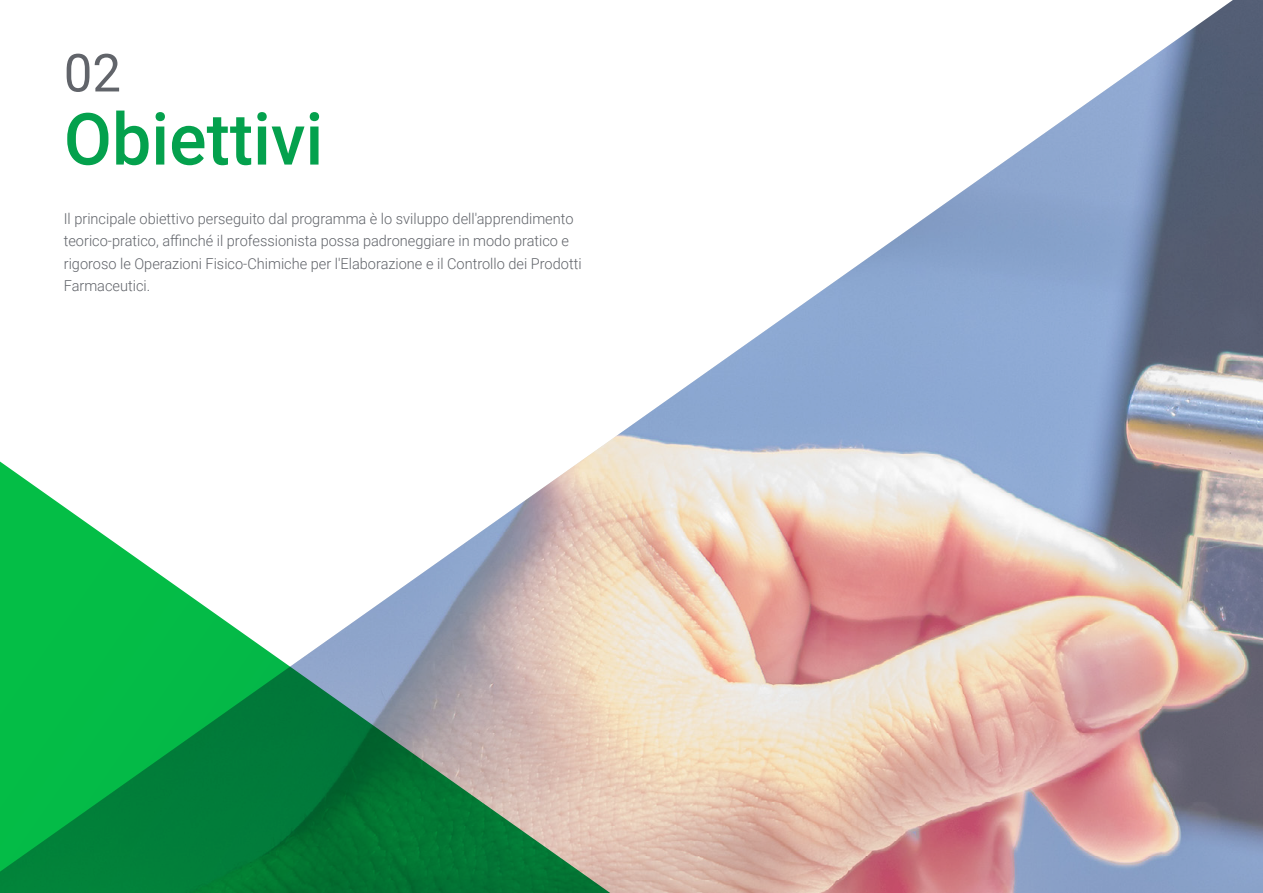
<style>
.page{position:relative;width:1263px;height:893px;background:#fff}
.page>*{position:absolute;margin:0;border:0;box-sizing:border-box;transform-origin:0 0}
.t1{font:500 72px "Roboto";color:#04a14d}
.t2{font:52.5px "Roboto";color:#61646a}
.t3{font:300 15px/22.5px "Roboto";color:#61646a}
</style>
<div class="page">
<img style="left:602px;top:0;width:661px;height:893px">
<svg style="left:0;top:446px;width:640px;height:447px"></svg>
<h2 class="t2" style="left:64px;top:36px;width:59px">02</h2>
<h1 class="t1" style="left:64px;top:89px;width:261px">Obiettivi</h1>
<p class="t3" style="left:64px;top:207px;width:519px">Il principale obiettivo perseguito dal programma è lo sviluppo dell'apprendimento teorico-pratico, affinché il professionista possa padroneggiare in modo pratico e rigoroso le Operazioni Fisico-Chimiche per l'Elaborazione e il Controllo dei Prodotti Farmaceutici.</p>
</div>
